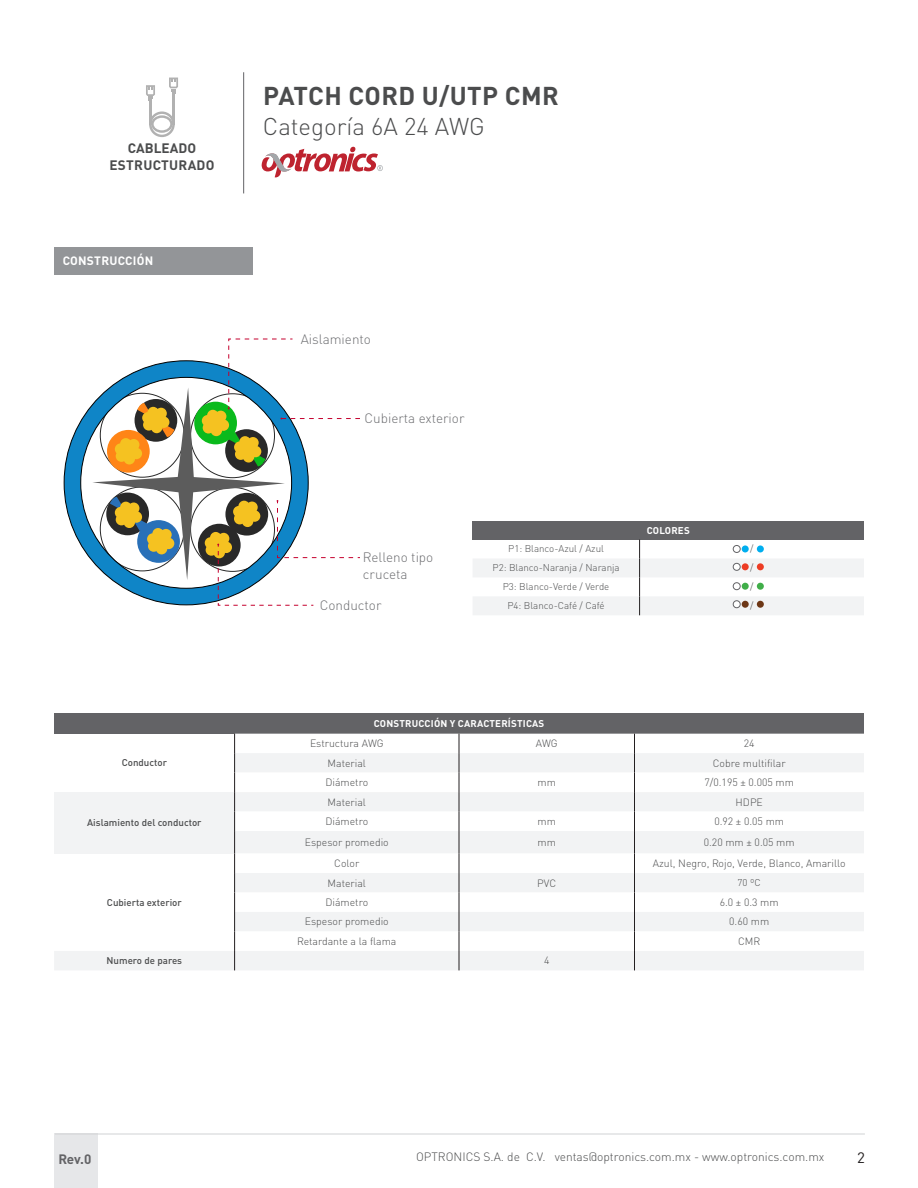
<style>
.page{position:relative;width:918px;height:1188px;background:#fff}
.page>*{position:absolute;margin:0;border:0;box-sizing:border-box;transform-origin:0 0}
.t1{font:700 25.5px "DIN Pro";letter-spacing:.02em;color:#4b4c4d}
.t2{font:300 24px "DIN Pro";color:#4b4c4d}
.t3{font:15px "DIN Pro";color:#231f20}
.t4{font:300 13.5px/16.2px "DIN Pro";color:#6c6d70}
.t5{font:700 13.5px/16.2px "DIN Pro";letter-spacing:.02em;color:#4b4c4d;text-align:center}
.t6{font:700 13.5px "DIN Pro";color:#636366}
.t7{font:300 12px "DIN Pro";color:#4b4c4d}
.t8{font:700 12px "DIN Pro";letter-spacing:.02em;color:#fff}
.t9{font:300 10.5px "DIN Pro";color:#4b4c4d}
.t10{font:300 9.75px "DIN Pro";color:#4b4c4d}
.t11{font:500 9.75px "DIN Pro";color:#4b4c4d}
.t12{font:700 9.75px "DIN Pro";letter-spacing:.02em;color:#fff}
</style>
<div class="page">
<div style="left:54px;top:1134px;width:44px;height:54px;background:#e6e7e9"></div>
<hr style="left:55px;top:1134px;width:810px;height:1px;background:#d1d2d4">
<hr style="left:243px;top:72px;width:1px;height:121px;background:#636366">
<svg style="left:261px;top:147px;width:122px;height:30px"></svg>
<svg style="left:149px;top:111px;width:26px;height:26px"></svg>
<hr style="left:149px;top:101px;width:3px;height:23px;background:#b1b1b1">
<hr style="left:172px;top:94px;width:3px;height:30px;background:#b1b1b1">
<svg style="left:146px;top:85px;width:9px;height:16px"></svg>
<svg style="left:169px;top:78px;width:9px;height:16px"></svg>
<div style="left:54px;top:248px;width:199px;height:27px;background:#939598"></div>
<div style="left:54px;top:713px;width:810px;height:21px;background:#636366"></div>
<svg style="left:54px;top:734px;width:810px;height:236px"></svg>
<div style="left:473px;top:521px;width:391px;height:19px;background:#636366"></div>
<svg style="left:473px;top:540px;width:391px;height:75px"></svg>
<div style="left:733px;top:545px;width:7px;height:7px;background:#fff;border-radius:50%"></div>
<div style="left:733px;top:545px;width:7px;height:8px;border:1px solid #636366;border-radius:50%"></div>
<div style="left:733px;top:563px;width:7px;height:7px;background:#fff;border-radius:50%"></div>
<div style="left:733px;top:563px;width:7px;height:7px;border:1px solid #636366;border-radius:50%"></div>
<div style="left:733px;top:583px;width:7px;height:7px;background:#fff;border-radius:50%"></div>
<div style="left:733px;top:583px;width:7px;height:7px;border:1px solid #636366;border-radius:50%"></div>
<div style="left:733px;top:601px;width:7px;height:7px;background:#fff;border-radius:50%"></div>
<div style="left:733px;top:601px;width:7px;height:7px;border:1px solid #636366;border-radius:50%"></div>
<div style="left:742px;top:545px;width:7px;height:7px;background:#00aeef;border-radius:50%"></div>
<div style="left:757px;top:545px;width:7px;height:7px;background:#00aeef;border-radius:50%"></div>
<div style="left:742px;top:563px;width:7px;height:7px;background:#ed3c24;border-radius:50%"></div>
<div style="left:757px;top:563px;width:7px;height:7px;background:#ed3c24;border-radius:50%"></div>
<div style="left:742px;top:583px;width:7px;height:7px;background:#40ae49;border-radius:50%"></div>
<div style="left:757px;top:583px;width:7px;height:7px;background:#40ae49;border-radius:50%"></div>
<div style="left:742px;top:601px;width:7px;height:7px;background:#6d3716;border-radius:50%"></div>
<div style="left:757px;top:601px;width:7px;height:7px;background:#6d3716;border-radius:50%"></div>
<svg style="left:63px;top:404px;width:29px;height:157px"></svg>
<svg style="left:92px;top:339px;width:268px;height:267px"></svg>
<p class="t5" style="left:109px;top:139px;width:107px">CABLEADO<br>ESTRUCTURADO</p>
<p class="t8" style="left:63px;top:250px;width:92px">CONSTRUCCIÓN</p>
<p class="t11" style="left:122px;top:755px;width:47px">Conductor</p>
<p class="t11" style="left:87px;top:815px;width:116px">Aislamiento del conductor</p>
<p class="t11" style="left:107px;top:894px;width:76px">Cubierta exterior</p>
<h1 class="t1" style="left:263px;top:74px;width:297px">PATCH CORD U/UTP CMR</h1>
<h2 class="t2" style="left:263px;top:108px;width:223px">Categoría 6A 24 AWG</h2>
<p class="t4" style="left:301px;top:330px;width:72px">Aislamiento</p>
<p class="t4" style="left:364px;top:409px;width:102px">Cubierta exterior</p>
<p class="t4" style="left:363px;top:548px;width:72px">Relleno tipo cruceta</p>
<p class="t4" style="left:320px;top:596px;width:63px">Conductor</p>
<p class="t12" style="left:647px;top:522px;width:44px">COLORES</p>
<p class="t10" style="left:508px;top:541px;width:97px">P1: Blanco-Azul / Azul</p>
<p class="t10" style="left:750px;top:541px;width:5px">/</p>
<p class="t10" style="left:493px;top:560px;width:129px">P2: Blanco-Naranja / Naranja</p>
<p class="t10" style="left:750px;top:560px;width:5px">/</p>
<p class="t10" style="left:503px;top:579px;width:108px">P3: Blanco-Verde / Verde</p>
<p class="t10" style="left:750px;top:579px;width:5px">/</p>
<p class="t10" style="left:507px;top:598px;width:99px">P4: Blanco-Café / Café</p>
<p class="t10" style="left:750px;top:598px;width:5px">/</p>
<p class="t12" style="left:374px;top:715px;width:172px">CONSTRUCCIÓN Y CARACTERÍSTICAS</p>
<p class="t9" style="left:310px;top:735px;width:75px">Estructura AWG</p>
<p class="t9" style="left:536px;top:735px;width:23px">AWG</p>
<p class="t9" style="left:744px;top:735px;width:12px">24</p>
<p class="t9" style="left:328px;top:755px;width:40px">Material</p>
<p class="t9" style="left:713px;top:755px;width:74px">Cobre multifilar</p>
<p class="t9" style="left:325px;top:774px;width:44px">Diámetro</p>
<p class="t9" style="left:538px;top:774px;width:20px">mm</p>
<p class="t9" style="left:704px;top:774px;width:91px">7/0.195 ± 0.005 mm</p>
<p class="t9" style="left:328px;top:794px;width:40px">Material</p>
<p class="t9" style="left:736px;top:794px;width:29px">HDPE</p>
<p class="t9" style="left:325px;top:813px;width:44px">Diámetro</p>
<p class="t9" style="left:538px;top:813px;width:20px">mm</p>
<p class="t9" style="left:714px;top:813px;width:71px">0.92 ± 0.05 mm</p>
<p class="t9" style="left:305px;top:834px;width:85px">Espesor promedio</p>
<p class="t9" style="left:538px;top:834px;width:20px">mm</p>
<p class="t9" style="left:704px;top:834px;width:92px">0.20 mm ± 0.05 mm</p>
<p class="t9" style="left:334px;top:855px;width:27px">Color</p>
<p class="t9" style="left:653px;top:855px;width:194px">Azul, Negro, Rojo, Verde, Blanco, Amarillo</p>
<p class="t9" style="left:328px;top:875px;width:40px">Material</p>
<p class="t9" style="left:537px;top:875px;width:20px">PVC</p>
<p class="t10" style="left:738px;top:875px;width:25px">70 ºC</p>
<p class="t9" style="left:325px;top:894px;width:44px">Diámetro</p>
<p class="t9" style="left:720px;top:894px;width:60px">6.0 ± 0.3 mm</p>
<p class="t9" style="left:305px;top:914px;width:85px">Espesor promedio</p>
<p class="t9" style="left:729px;top:914px;width:42px">0.60 mm</p>
<p class="t9" style="left:297px;top:933px;width:101px">Retardante a la flama</p>
<p class="t9" style="left:738px;top:933px;width:24px">CMR</p>
<p class="t11" style="left:107px;top:953px;width:77px">Numero de pares</p>
<p class="t9" style="left:544px;top:953px;width:7px">4</p>
<p class="t6" style="left:58px;top:1148px;width:34px">Rev.0</p>
<p class="t7" style="left:416px;top:1147px;width:410px">OPTRONICS S.A. de C.V. ventas@optronics.com.mx - www.optronics.com.mx</p>
<h3 class="t3" style="left:857px;top:1148px;width:9px">2</h3>
</div>
